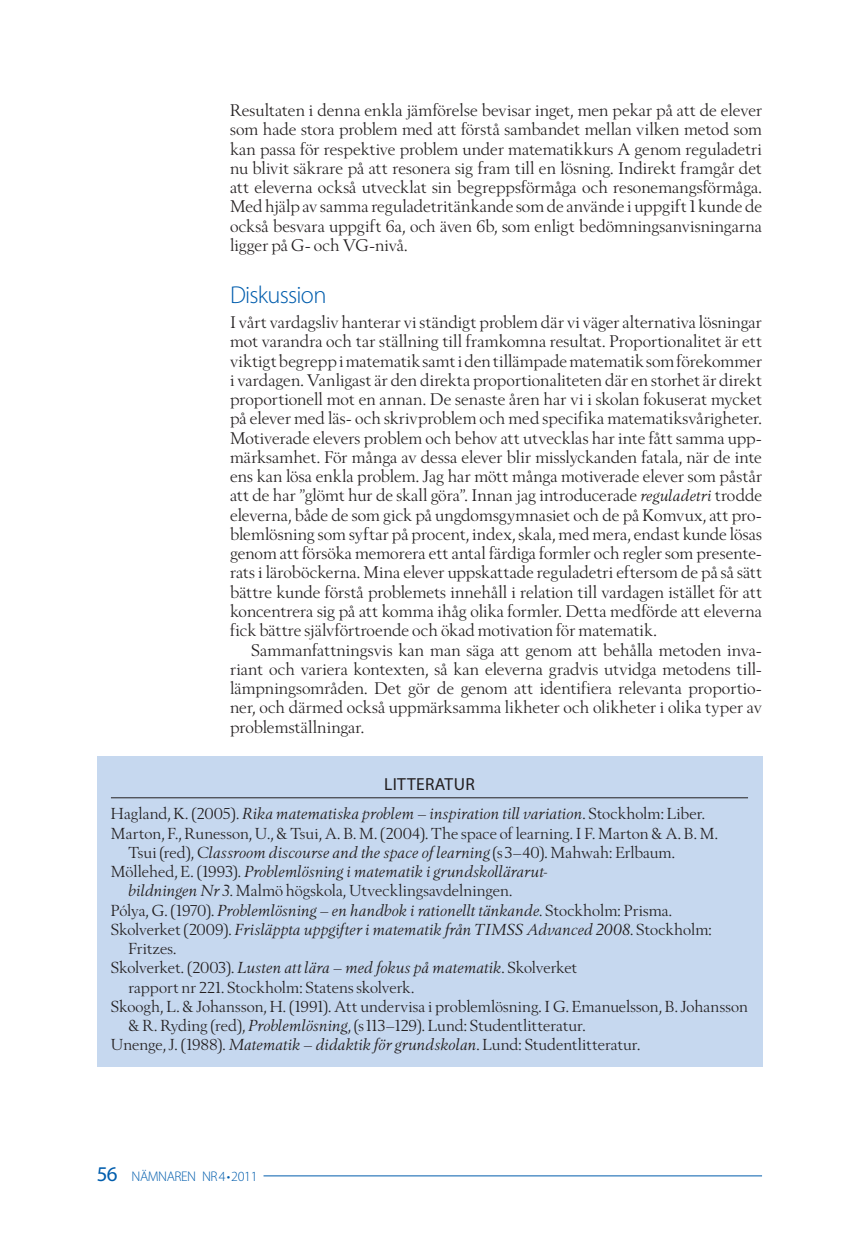
<style>
.page{position:relative;width:859px;height:1241px;background:#fff}
.page>*{position:absolute;margin:0;border:0;box-sizing:border-box;transform-origin:0 0}
.t1{font:300 24.5px "Myriad Pro";letter-spacing:-.03em;color:#015dad}
.t2{font:17.5px "Myriad Pro";letter-spacing:.02em;color:#231f20}
.t3{font:16.62px/19.2px "Berling Nova Display Pro";letter-spacing:.01em;color:#231f20;text-align:justify}
.t4{font:italic 15.75px "Berling Nova Display Pro";letter-spacing:.005em;color:#231f20}
.t5{font:15.75px "Berling Nova Display Pro";letter-spacing:.005em;color:#231f20}
.t6{font:300 14px "Myriad Pro";letter-spacing:-.03em;color:#015dad}
.s1{font-style:italic;font-size:15.75px}
.s2{font-style:normal}
.s3{font-style:italic}
.s4{font-weight:400;font-size:21px}
</style>
<div class="page">
<hr style="left:263px;top:1175px;width:498px;height:1px;background:#015dad">
<div style="left:97px;top:756px;width:664px;height:310px;background:#c6d8ef"></div>
<hr style="left:111px;top:797px;width:636px;height:1px;background:#231f20">
<p class="t3" style="left:230px;top:100px;width:533px">Resultaten i denna enkla jämförelse bevisar inget, men pekar på att de elever som hade stora problem med att förstå sambandet mellan vilken metod som kan passa för respektive problem under matematikkurs A genom reguladetri nu blivit säkrare på att resonera sig fram till en lösning. Indirekt framgår det att eleverna också utvecklat sin begreppsförmåga och resonemangsförmåga.<br>Med hjälp av samma reguladetritänkande som de använde i uppgift 1 kunde de också besvara uppgift 6a, och även 6b, som enligt bedömningsanvisningarna ligger på G- och VG-nivå.</p>
<h1 class="t1" style="left:230px;top:281px;width:98px">DISKUSSION</h1>
<p class="t3" style="left:230px;top:312px;width:533px">I vårt vardagsliv hanterar vi ständigt problem där vi väger alternativa lösningar mot varandra och tar ställning till framkomna resultat. Proportionalitet är ett viktigt begrepp i matematik samt i den tillämpade matematik som förekommer i vardagen. Vanligast är den direkta proportionaliteten där en storhet är direkt proportionell mot en annan. De senaste åren har vi i skolan fokuserat mycket på elever med läs- och skrivproblem och med specifika matematiksvårigheter.<br>Motiverade elevers problem och behov att utvecklas har inte fått samma upp&shy;märksamhet. För många av dessa elever blir misslyckanden fatala, när de inte ens kan lösa enkla problem. Jag har mött många motiverade elever som påstår att de har ”glömt hur de skall göra”. Innan jag introducerade <span class="s1">reguladetri</span> trodde eleverna, både de som gick på ungdomsgymnasiet och de på Komvux, att pro&shy;blemlösning som syftar på procent, index, skala, med mera, endast kunde lösas genom att försöka memorera ett antal färdiga formler och regler som presente&shy;rats i läroböckerna. Mina elever uppskattade reguladetri eftersom de på så sätt bättre kunde förstå problemets innehåll i relation till vardagen istället för att koncentrera sig på att komma ihåg olika formler. Detta medförde att eleverna fick bättre självförtroende och ökad motivation för matematik.</p>
<p class="t3" style="left:230px;top:639px;width:533px;text-indent:21px">Sammanfattningsvis kan man säga att genom att behålla metoden inva&shy;riant och variera kontexten, så kan eleverna gradvis utvidga metodens till&shy;lämpningsområden. Det gör de genom att identifiera relevanta proportio&shy;ner, och därmed också uppmärksamma likheter och olikheter i olika typer av problemställningar.</p>
<p class="t2" style="left:384px;top:773px;width:92px">LITTERATUR</p>
<p class="t4" style="left:111px;top:804px;width:595px"><span class="s2">Hagland, K. (2005).</span> Rika matematiska problem – inspiration till variation<span class="s2">. Stockholm: Liber.</span></p>
<p class="t5" style="left:111px;top:823px;width:608px">Marton, F., Runesson, U., &amp; Tsui, A. B. M. (2004). The space of learning. I F. Marton &amp; A. B. M.</p>
<p class="t4" style="left:128px;top:843px;width:548px"><span class="s2">Tsui (red),</span> Classroom discourse and the space of learning <span class="s2">(s 3–40). Mahwah: Erlbaum.</span></p>
<p class="t4" style="left:111px;top:862px;width:438px"><span class="s2">Möllehed, E. (1993).</span> Problemlösning i matematik i grundskollärarut-</p>
<p class="t5" style="left:128px;top:881px;width:385px"><span class="s3">bildningen Nr 3</span>. Malmö högskola, Utvecklingsavdelningen.</p>
<p class="t4" style="left:111px;top:900px;width:562px"><span class="s2">Pólya, G. (1970).</span> Problemlösning – en handbok i rationellt tänkande<span class="s2">. Stockholm: Prisma.</span></p>
<p class="t4" style="left:111px;top:920px;width:602px"><span class="s2">Skolverket (2009).</span> Frisläppta uppgifter i matematik från TIMSS Advanced 2008<span class="s2">. Stockholm:</span></p>
<p class="t5" style="left:128px;top:938px;width:50px">Fritzes.</p>
<p class="t4" style="left:111px;top:958px;width:467px"><span class="s2">Skolverket. (2003).</span> Lusten att lära – med fokus på matematik<span class="s2">. Skolverket</span></p>
<p class="t5" style="left:128px;top:977px;width:287px">rapport nr 221. Stockholm: Statens skolverk.</p>
<p class="t5" style="left:111px;top:996px;width:638px">Skoogh, L. &amp; Johansson, H. (1991). Att undervisa i problemlösning. I G. Emanuelsson, B. Johansson</p>
<p class="t5" style="left:128px;top:1015px;width:458px">&amp; R. Ryding (red), <span class="s3">Problemlösning</span>, (s113–129). Lund: Studentlitteratur.</p>
<p class="t5" style="left:111px;top:1035px;width:530px">Unenge, J. (1988). <span class="s3">Matematik – didaktik för grundskolan</span>. Lund: Studentlitteratur.</p>
<p class="t6" style="left:97px;top:1168px;width:162px"><span class="s4">56</span> NÄMNAREN NR4•2011</p>
</div>
